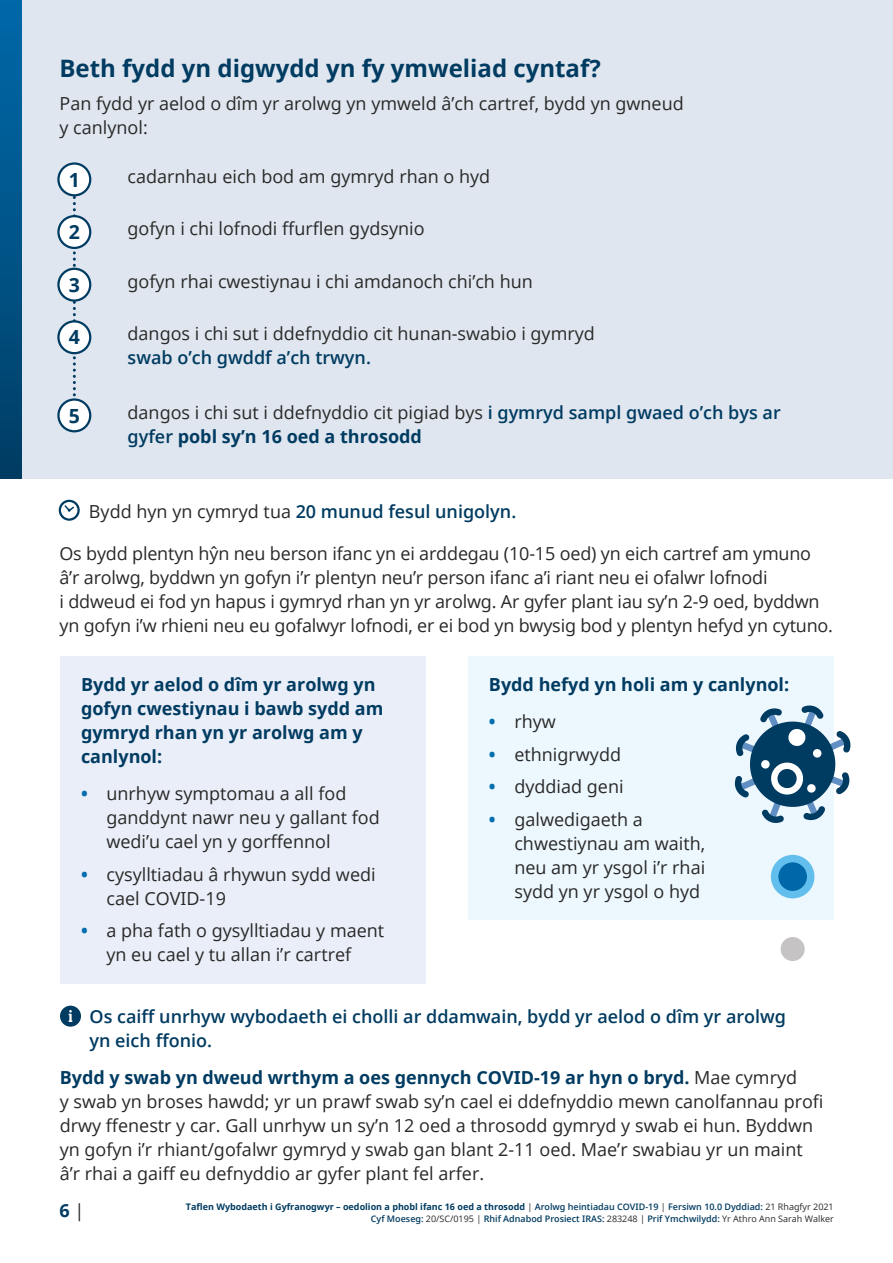
<style>
.page{position:relative;width:893px;height:1263px;background:#fff}
.page>*{position:absolute;margin:0;border:0;box-sizing:border-box;transform-origin:0 0}
.t1{font:700 24px "Open Sans";color:#003b61}
.Centered_Body{font:700 19.5px "Open Sans";color:#003b61}
.Body_Text{font:18px/24px "Open Sans";color:#282827}
.Body_span{font:18px/24px "Open Sans";letter-spacing:-.01em;color:#282827}
.Indented{font:600 18px/24px "Open Sans";color:#003b61}
.Body_Text-2{font:700 18px/24px "Open Sans";color:#003b61}
.Footer_Right_Aligned{font:600 9px/12px "Open Sans";color:#003b61;text-align:right}
.s1{font-weight:600;color:#003b61}
.s2{font-weight:700;color:#003b61}
.s3{font-weight:400;color:#282827}
.s4{font-weight:700;color:#006eae}
.s5{font-weight:700}
</style>
<div class="page">
<svg style="left:60px;top:1006px;width:21px;height:21px"></svg>
<div style="left:0;top:0;width:893px;height:478px;background:#dfe6ef"></div>
<svg style="left:73px;top:196px;width:3px;height:201px"></svg>
<div style="left:0;top:0;width:21px;height:478px;background:linear-gradient(to bottom,#0069aa,#003e65)"></div>
<div style="left:58px;top:164px;width:32px;height:31px;background:#fff;border-radius:50%"></div>
<div style="left:57px;top:162px;width:34px;height:34px;border:2px solid #003b61;border-radius:50%"></div>
<div style="left:58px;top:216px;width:32px;height:32px;background:#fff;border-radius:50%"></div>
<div style="left:57px;top:215px;width:34px;height:34px;border:2px solid #003b61;border-radius:50%"></div>
<div style="left:58px;top:269px;width:32px;height:32px;background:#fff;border-radius:50%"></div>
<div style="left:57px;top:268px;width:34px;height:34px;border:2px solid #003b61;border-radius:50%"></div>
<div style="left:58px;top:321px;width:32px;height:32px;background:#fff;border-radius:50%"></div>
<div style="left:57px;top:320px;width:34px;height:34px;border:2px solid #003b61;border-radius:50%"></div>
<div style="left:58px;top:399px;width:32px;height:32px;background:#fff;border-radius:50%"></div>
<div style="left:57px;top:398px;width:34px;height:34px;border:2px solid #003b61;border-radius:50%"></div>
<svg style="left:59px;top:500px;width:21px;height:21px"></svg>
<div style="left:60px;top:656px;width:365px;height:328px;background:#eaeef8"></div>
<div style="left:468px;top:656px;width:365px;height:263px;background:#edf7fe"></div>
<div style="left:781px;top:937px;width:24px;height:24px;background:#c5c3c4;border-radius:50%"></div>
<div style="left:775px;top:858px;width:36px;height:37px;background:#0068a9;border-radius:50%"></div>
<div style="left:771px;top:855px;width:43px;height:43px;border:8px solid #62bfed;border-radius:50%"></div>
<svg style="left:734px;top:703px;width:117px;height:122px"></svg>
<h2 class="t1" style="left:60px;top:52px;width:543px">Beth fydd yn digwydd yn fy ymweliad cyntaf?</h2>
<p class="Body_Text" style="left:60px;top:91px;width:626px">Pan fydd yr aelod o dîm yr arolwg yn ymweld â’ch cartref, bydd yn gwneud y canlynol:</p>
<p class="Body_Text" style="left:128px;top:164px;width:364px">cadarnhau eich bod am gymryd rhan o hyd</p>
<p class="Body_Text" style="left:128px;top:216px;width:298px">gofyn i chi lofnodi ffurflen gydsynio</p>
<p class="Body_Text" style="left:128px;top:269px;width:407px">gofyn rhai cwestiynau i chi amdanoch chi’ch hun</p>
<p class="Body_Text" style="left:128px;top:321px;width:469px">dangos i chi sut i ddefnyddio cit hunan-swabio i gymryd <span class="s1">swab o’ch gwddf a’ch trwyn.</span></p>
<p class="Body_Text" style="left:128px;top:400px;width:655px">dangos i chi sut i ddefnyddio cit pigiad bys <span class="s1">i gymryd sampl gwaed o’ch bys ar gyfer</span> <span class="s2">pobl sy’n 16 oed a throsodd</span></p>
<p class="Centered_Body" style="left:69px;top:166px;width:13px">1</p>
<p class="Centered_Body" style="left:69px;top:218px;width:13px">2</p>
<p class="Centered_Body" style="left:69px;top:271px;width:13px">3</p>
<p class="Centered_Body" style="left:69px;top:324px;width:13px">4</p>
<p class="Centered_Body" style="left:69px;top:402px;width:13px">5</p>
<p class="Indented" style="left:89px;top:499px;width:429px"><span class="s3">Bydd hyn yn cymryd tua</span> 20 munud fesul unigolyn.</p>
<p class="Body_span" style="left:59px;top:541px;width:775px">Os bydd plentyn hŷn neu berson ifanc yn ei arddegau (10-15 oed) yn eich cartref am ymuno â’r arolwg, byddwn yn gofyn i’r plentyn neu’r person ifanc a’i riant neu ei ofalwr lofnodi<br>i ddweud ei fod yn hapus i gymryd rhan yn yr arolwg. Ar gyfer plant iau sy’n 2-9 oed, byddwn yn gofyn i’w rhieni neu eu gofalwyr lofnodi, er ei bod yn bwysig bod y plentyn hefyd yn cytuno.</p>
<p class="Body_Text-2" style="left:81px;top:672px;width:304px">Bydd yr aelod o dîm yr arolwg yn gofyn cwestiynau i bawb sydd am gymryd rhan yn yr arolwg am y canlynol:</p>
<p class="Body_Text" style="left:107px;top:781px;width:275px;text-indent:-26px"><span class="s4">•</span> unrhyw symptomau a all fod ganddynt nawr neu y gallant fod wedi’u cael yn y gorffennol</p>
<p class="Body_Text" style="left:107px;top:862px;width:271px;text-indent:-26px"><span class="s4">•</span> cysylltiadau â rhywun sydd wedi cael COVID-19</p>
<p class="Body_Text" style="left:81px;top:918px;width:305px;text-align:center"><span class="s4">•</span> a pha fath o gysylltiadau y maent yn eu cael y tu allan i’r cartref</p>
<p class="Body_Text-2" style="left:489px;top:672px;width:302px">Bydd hefyd yn holi am y canlynol:</p>
<p class="Body_Text" style="left:489px;top:709px;width:68px"><span class="s4">•</span> rhyw</p>
<p class="Body_Text" style="left:489px;top:742px;width:134px"><span class="s4">•</span> ethnigrwydd</p>
<p class="Body_Text" style="left:489px;top:774px;width:136px"><span class="s4">•</span> dyddiad geni</p>
<p class="Body_Text" style="left:514px;top:807px;width:192px;text-indent:-26px"><span class="s4">•</span> galwedigaeth a chwestiynau am waith, neu am yr ysgol i’r rhai sydd yn yr ysgol o hyd</p>
<p class="Indented" style="left:90px;top:1004px;width:698px">Os caiff unrhyw wybodaeth ei cholli ar ddamwain, bydd yr aelod o dîm yr arolwg yn eich ffonio.</p>
<p class="Body_Text" style="left:60px;top:1065px;width:765px"><span class="s2">Bydd y swab yn dweud wrthym a oes gennych COVID-19 ar hyn o bryd.</span> Mae cymryd<br>y swab yn broses hawdd; yr un prawf swab sy’n cael ei ddefnyddio mewn canolfannau profi drwy ffenestr y car. Gall unrhyw un sy’n 12 oed a throsodd gymryd y swab ei hun. Byddwn yn gofyn i’r rhiant/gofalwr gymryd y swab gan blant 2-11 oed. Mae’r swabiau yr un maint â’r rhai a gaiff eu defnyddio ar gyfer plant fel arfer.</p>
<p class="Body_Text-2" style="left:60px;top:1198px;width:26px">6 <span class="s3">|</span></p>
<p class="Footer_Right_Aligned" style="left:186px;top:1201px;width:649px"><span class="s5">Taflen Wybodaeth i Gyfranogwyr – oedolion a phobl ifanc 16 oed a throsodd</span> <span class="s3">|</span> Arolwg heintiadau COVID-19 <span class="s3">|</span> Fersiwn 10.0 Dyddiad: <span class="s3">21 Rhagfyr 2021<br></span>Cyf Moeseg: <span class="s3">20/SC/0195 |</span> Rhif Adnabod Prosiect IRAS: <span class="s3">283248 |</span> Prif Ymchwilydd: <span class="s3">Yr Athro Ann Sarah Walker</span></p>
</div>
